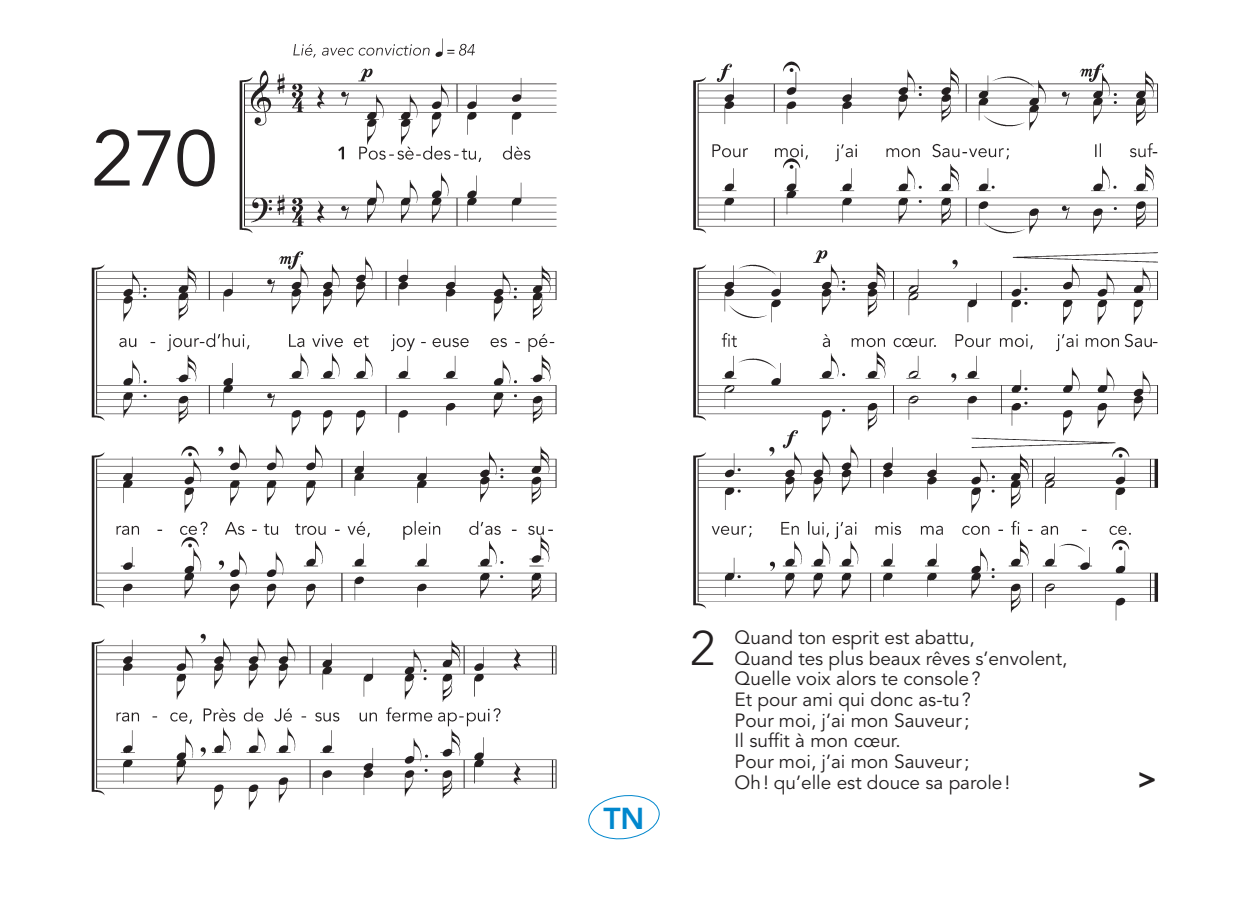
<style>
.page{position:relative;width:1248px;height:908px;background:#fff}
.page>*{position:absolute;margin:0;border:0;box-sizing:border-box;transform-origin:0 0}
.t1{font:78px "Avenir LT Pro";color:#231f20}
.t2{font:300 48.2px "Avenir LT Pro";color:#231f20}
.t3{font:800 30px "Avenir LT Pro";color:#0087cd}
.t4{font:800 30px "Avenir LT Pro";color:#231f20}
.t5{font:19px/20.6px "Avenir LT Pro";color:#231f20}
</style>
<div class="page">
<img style="left:91px;top:38px;width:1067px;height:772px">
<svg style="left:587px;top:793px;width:73px;height:47px"></svg>
<h1 class="t1" style="left:91px;top:112px;width:128px">270</h1>
<h3 class="t3" style="left:603px;top:800px;width:43px">TN</h3>
<h2 class="t2" style="left:690px;top:619px;width:27px">2</h2>
<p class="t5" style="left:734px;top:627px;width:334px">Quand ton esprit est abattu,<br>Quand tes plus beaux rêves s’envolent,<br>Quelle voix alors te console?<br>Et pour ami qui donc as-tu?<br>Pour moi, j’ai mon Sauveur;<br>Il suffit à mon cœur.<br>Pour moi, j’ai mon Sauveur;<br>Oh! qu’elle est douce sa parole!</p>
<h3 class="t4" style="left:1137px;top:760px;width:21px">&gt;</h3>
</div>
